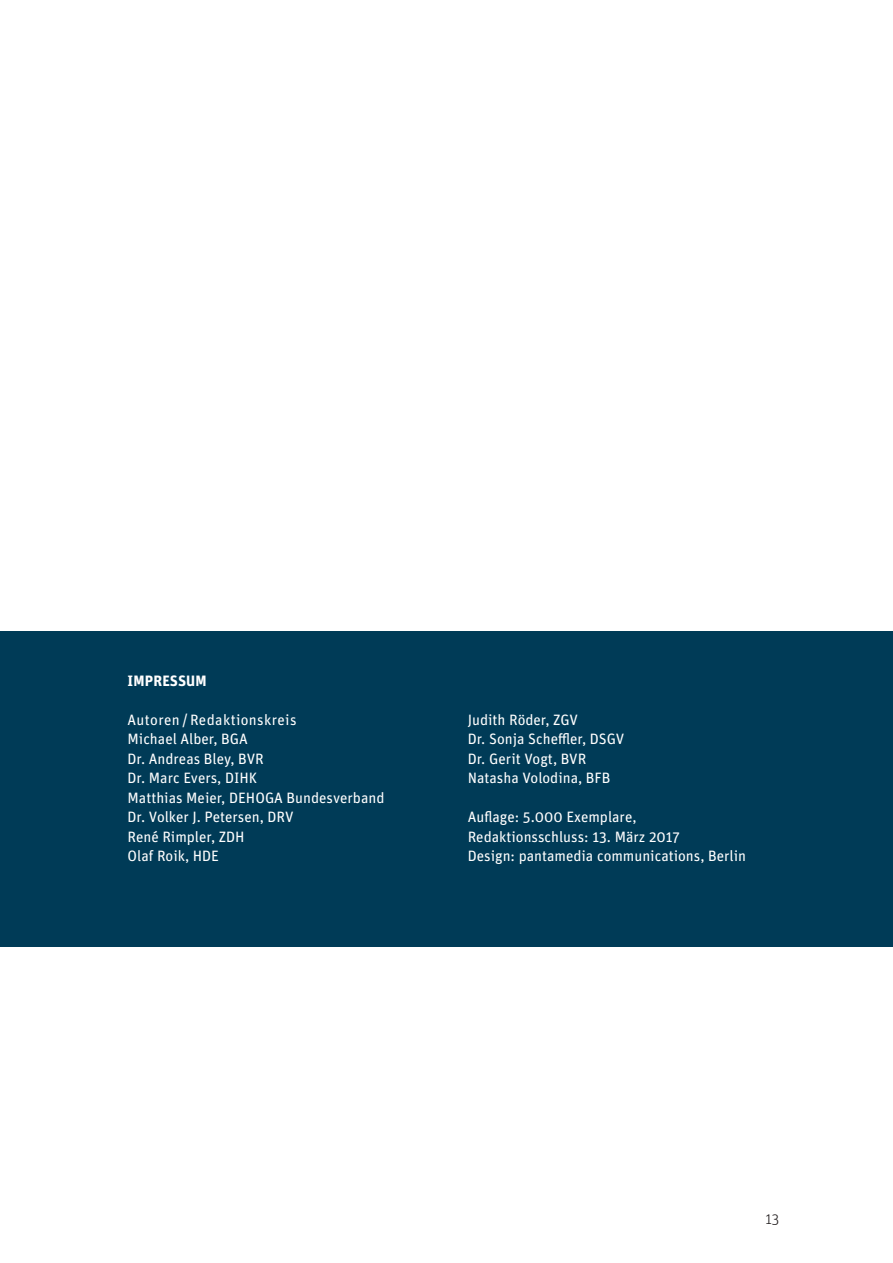
<style>
.page{position:relative;width:893px;height:1263px;background:#fff}
.page>*{position:absolute;margin:0;border:0;box-sizing:border-box;transform-origin:0 0}
.t1{font:15px/19.5px "Unit OT";color:#fff}
.t2{font:700 15px "Unit OT";letter-spacing:.01em;color:#fff}
.t3{font:300 15px "Unit OT";color:#231f20}
</style>
<div class="page">
<div style="left:0;top:631px;width:893px;height:316px;background:#003b57"></div>
<p class="t2" style="left:128px;top:675px;width:81px">IMPRESSUM</p>
<p class="t1" style="left:128px;top:711px;width:258px">autoren / redaktionskreis<br>Michael alber, Bga<br>dr. andreas Bley, BVr<br>dr. Marc evers, diHk<br>Matthias Meier, deHoga Bundesverband dr. Volker J. petersen, drV<br>rené rimpler, zdH<br>olaf roik, Hde</p>
<p class="t1" style="left:468px;top:711px;width:158px">Judith röder, zgV<br>dr. sonja scheffler, dsgV dr. gerit Vogt, BVr natasha Volodina, BFB</p>
<p class="t1" style="left:468px;top:809px;width:280px">auflage: 5.000 exemplare, redaktionsschluss: 13. März 2017<br>design: pantamedia communications, Berlin</p>
<p class="t3" style="left:765px;top:1213px;width:15px">13</p>
</div>
